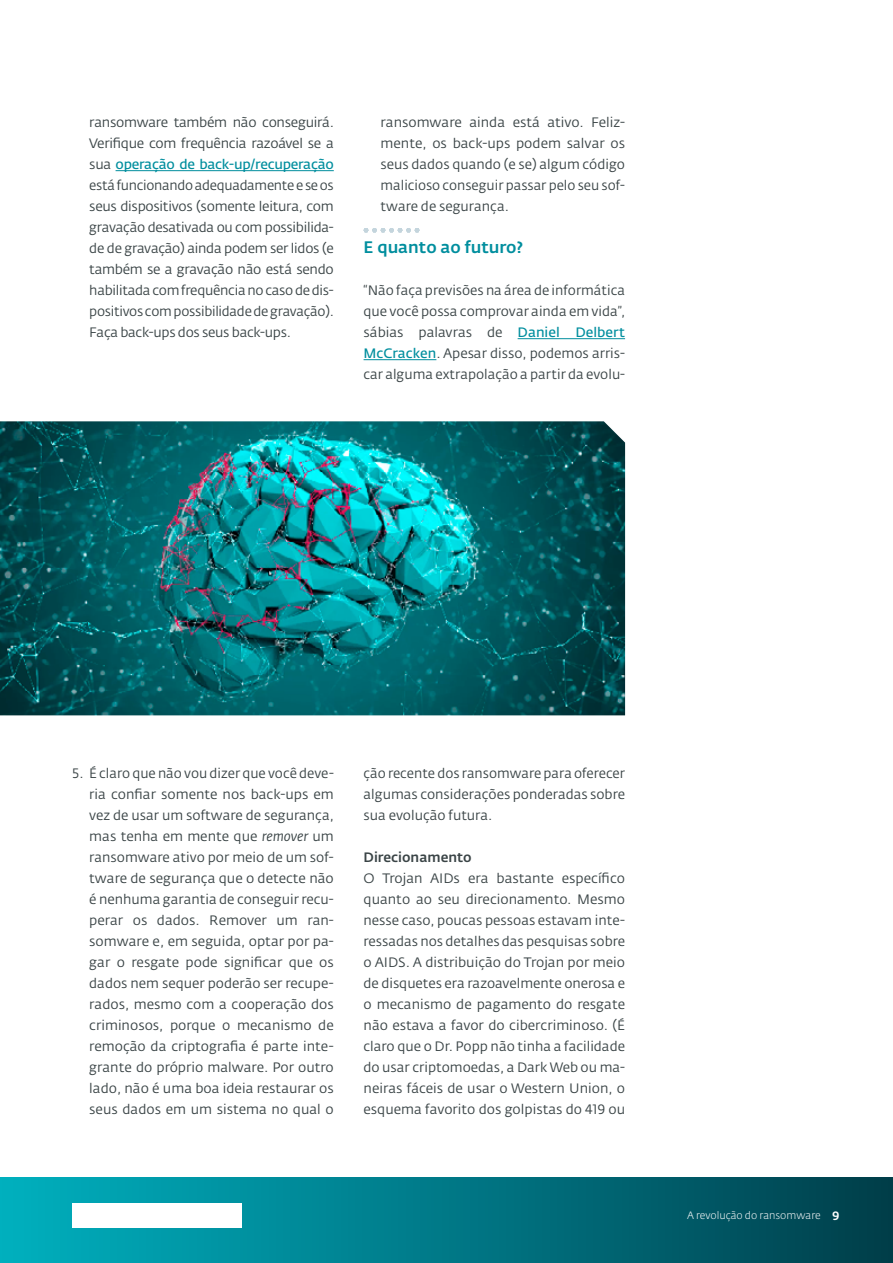
<style>
.page{position:relative;width:893px;height:1263px;background:#fff}
.page>*{position:absolute;margin:0;border:0;box-sizing:border-box;transform-origin:0 0}
.t1{font:500 16.5px "Fedra Sans Alt Pro";color:#008e9e}
.t2{font:13.5px/21px "Fedra Sans Alt Pro";color:#3a4446;text-align:justify}
.t3{font:500 13.5px "Fedra Sans Alt Pro";color:#3a4446}
.t4{font:300 10.5px "Fedra Sans Alt Pro";color:#fff}
.s1{font-weight:600;color:#008e9e}
.s2{font-style:italic}
.s3{font-weight:500;font-size:12px}
</style>
<div class="page">
<hr style="left:116px;top:170px;width:218px;height:1px;background:#008e9e">
<hr style="left:518px;top:338px;width:107px;height:1px;background:#008e9e">
<hr style="left:364px;top:359px;width:72px;height:1px;background:#008e9e">
<svg style="left:364px;top:228px;width:55px;height:4px"></svg>
<div style="left:0;top:1178px;width:893px;height:85px;background:linear-gradient(to right,#00b1c0,#003f4b)"></div>
<img style="left:72px;top:1203px;width:169px;height:24px">
<img style="left:0;top:421px;width:625px;height:294px">
<p class="t2" style="left:89px;top:112px;width:246px">ransomware também não conseguirá.<br>Verifique com frequência razoável se a sua <span class="s1">operação de back-up/recuperação </span>está funcionando adequadamente e se os seus dispositivos (somente leitura, com gravação desativada ou com possibilida&shy;de de gravação) ainda podem ser lidos (e também se a gravação não está sendo habilitada com frequência no caso de dis&shy;positivos com possibilidade de gravação).<br>Faça back-ups dos seus back-ups.</p>
<p class="t2" style="left:381px;top:112px;width:246px">ransomware ainda está ativo. Feliz&shy;mente, os back-ups podem salvar os seus dados quando (e se) algum código malicioso conseguir passar pelo seu sof&shy;tware de segurança.</p>
<p class="t1" style="left:364px;top:237px;width:161px">E quanto ao futuro?</p>
<p class="t2" style="left:364px;top:280px;width:263px">“Não faça previsões na área de informática que você possa comprovar ainda em vida”, sábias palavras de <span class="s1">Daniel Delbert McCracken</span>. Apesar disso, podemos arris&shy;car alguma extrapolação a partir da evolu-</p>
<p class="t2" style="left:89px;top:763px;width:246px;text-indent:-17px">5. É claro que não vou dizer que você deve&shy;ria confiar somente nos back-ups em vez de usar um software de segurança, mas tenha em mente que <span class="s2">remover</span> um ransomware ativo por meio de um sof&shy;tware de segurança que o detecte não é nenhuma garantia de conseguir recu&shy;perar os dados. Remover um ran&shy;somware e, em seguida, optar por pa&shy;gar o resgate pode significar que os dados nem sequer poderão ser recupe&shy;rados, mesmo com a cooperação dos criminosos, porque o mecanismo de remoção da criptografia é parte inte&shy;grante do próprio malware. Por outro lado, não é uma boa ideia restaurar os seus dados em um sistema no qual o</p>
<p class="t2" style="left:364px;top:763px;width:263px">ção recente dos ransomware para oferecer algumas considerações ponderadas sobre sua evolução futura.</p>
<p class="t3" style="left:364px;top:849px;width:110px">Direcionamento</p>
<p class="t2" style="left:364px;top:868px;width:263px">O Trojan AIDs era bastante específico quanto ao seu direcionamento. Mesmo nesse caso, poucas pessoas estavam inte&shy;ressadas nos detalhes das pesquisas sobre o AIDS. A distribuição do Trojan por meio de disquetes era razoavelmente onerosa e o mecanismo de pagamento do resgate não estava a favor do cibercriminoso. (É claro que o Dr. Popp não tinha a facilidade do usar criptomoedas, a Dark Web ou ma&shy;neiras fáceis de usar o Western Union, o esquema favorito dos golpistas do 419 ou</p>
<p class="t4" style="left:687px;top:1209px;width:154px">A revolução do ransomware <span class="s3">9</span></p>
</div>
